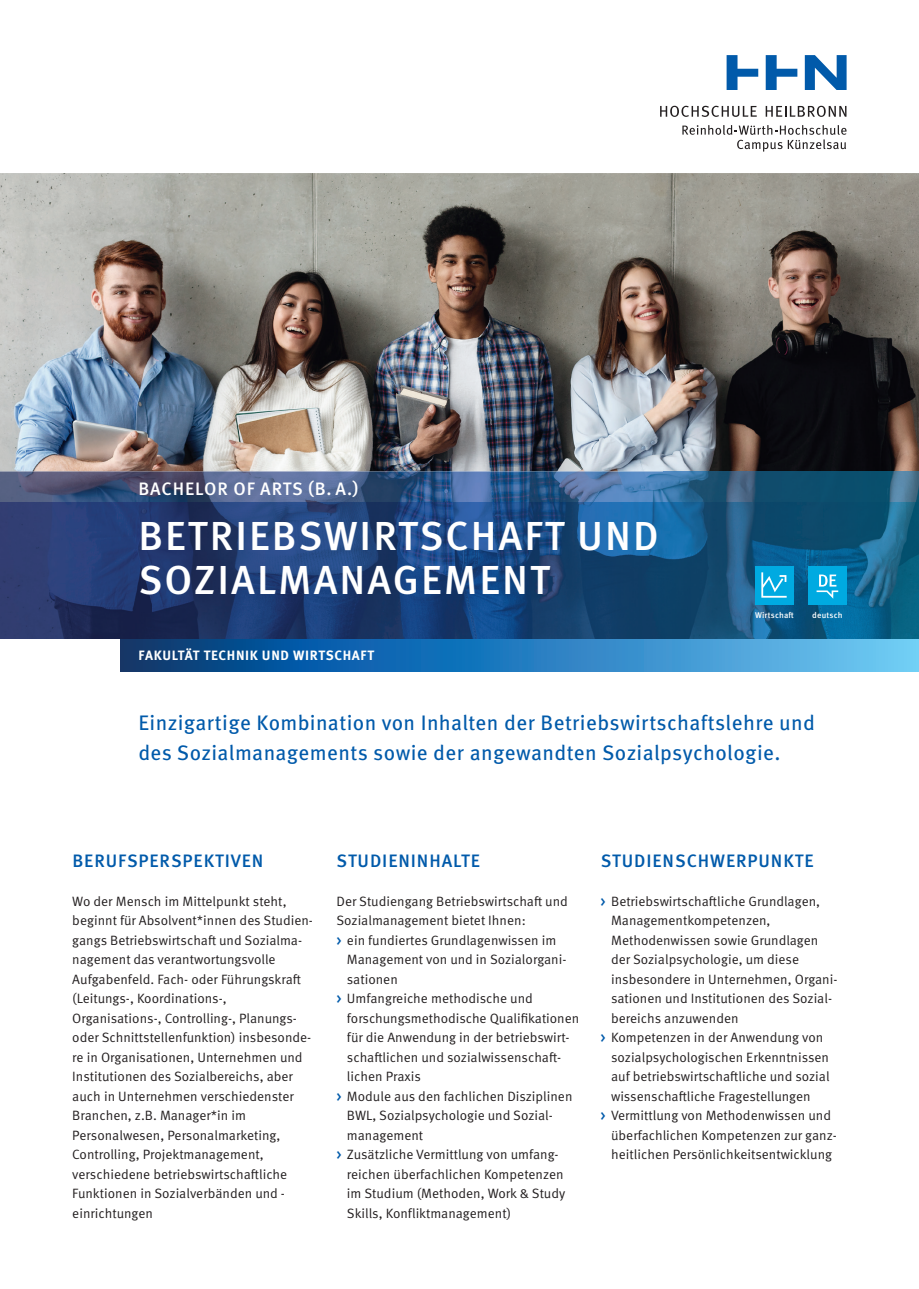
<style>
.page{position:relative;width:919px;height:1289px;background:#fff}
.page>*{position:absolute;margin:0;border:0;box-sizing:border-box;transform-origin:0 0}
.t1{font:500 40.5px/44.7px "Meta OT";letter-spacing:.05em;color:#fff}
.t2{font:21px/29.2px "Meta OT";letter-spacing:.02em;color:#015aaa}
.t3{font:500 18px "Meta OT";letter-spacing:.05em;color:#015aaa}
.t4{font:500 18px "Meta OT";letter-spacing:.045em;color:#fff}
.t5{font:13.5px/19.5px "Meta OT Norm";color:#231f20}
.t6{font:700 13.5px "Meta OT";letter-spacing:.05em;color:#fff}
.t7{font:500 8.4px "Meta OT";letter-spacing:.025em;color:#fff}
.s1{font-family:"Meta OT";font-weight:500;color:#015aaa}
</style>
<div class="page">
<img style="left:0;top:173px;width:918px;height:298px">
<svg style="left:660px;top:106px;width:96px;height:11px"></svg>
<svg style="left:765px;top:106px;width:81px;height:11px"></svg>
<svg style="left:726px;top:55px;width:120px;height:35px"></svg>
<svg style="left:682px;top:125px;width:164px;height:27px"></svg>
<img style="left:0;top:471px;width:663px;height:32px">
<img style="left:663px;top:471px;width:255px;height:32px">
<img style="left:0;top:503px;width:918px;height:136px">
<div style="left:808px;top:566px;width:38px;height:39px;background:#00aae1"></div>
<svg style="left:816px;top:574px;width:22px;height:24px"></svg>
<div style="left:755px;top:566px;width:38px;height:39px;background:#00aae1"></div>
<svg style="left:761px;top:572px;width:25px;height:25px"></svg>
<svg style="left:120px;top:639px;width:798px;height:32px;background:#2b7ebc"></svg>
<h3 class="t4" style="left:138px;top:477px;width:221px">BACHELOR OF ARTS (B. A.)</h3>
<h1 class="t1" style="left:138px;top:514px;width:521px">BETRIEBSWIRTSCHAFT UND<br>SOZIALMANAGEMENT</h1>
<p class="t6" style="left:138px;top:647px;width:237px">FAKULTÄT TECHNIK UND WIRTSCHAFT</p>
<p class="t7" style="left:755px;top:610px;width:40px">Wirtschaft</p>
<p class="t7" style="left:812px;top:610px;width:32px">deutsch</p>
<h2 class="t2" style="left:138px;top:708px;width:678px">Einzigartige Kombination von Inhalten der Betriebswirtschaftslehre und des Sozialmanagements sowie der angewandten Sozialpsychologie.</h2>
<h3 class="t3" style="left:72px;top:849px;width:192px">BERUFSPERSPEKTIVEN</h3>
<p class="t5" style="left:72px;top:891px;width:242px">Wo der Mensch im Mittelpunkt steht, beginnt für Absolvent*innen des Studien&shy;gangs Betriebswirtschaft und Sozialma&shy;nagement das verantwortungsvolle Aufgabenfeld. Fach- oder Führungskraft (Leitungs-, Koordinations-, Organisations-, Controlling-, Planungs&shy;oder Schnittstellenfunktion) insbesonde&shy;re in Organisationen, Unternehmen und Institutionen des Sozialbereichs, aber auch in Unternehmen verschiedenster Branchen, z.B. Manager*in im Personalwesen, Personalmarketing, Controlling, Projektmanagement, verschiedene betriebswirtschaftliche Funktionen in Sozialverbänden und - einrichtungen</p>
<h3 class="t3" style="left:336px;top:849px;width:145px">STUDIENINHALTE</h3>
<p class="t5" style="left:336px;top:891px;width:233px">Der Studiengang Betriebswirtschaft und</p>
<p class="t5" style="left:336px;top:910px;width:191px">Sozialmanagement bietet Ihnen:</p>
<p class="t5" style="left:336px;top:930px;width:221px"><span class="s1">&gt;</span> ein fundiertes Grundlagenwissen im</p>
<p class="t5" style="left:347px;top:949px;width:221px">Management von und in Sozialorgani-</p>
<p class="t5" style="left:347px;top:969px;width:52px">sationen</p>
<p class="t5" style="left:336px;top:988px;width:198px"><span class="s1">&gt;</span> Umfangreiche methodische und</p>
<p class="t5" style="left:347px;top:1008px;width:234px">forschungsmethodische Qualifikationen</p>
<p class="t5" style="left:347px;top:1027px;width:224px">für die Anwendung in der betriebswirt-</p>
<p class="t5" style="left:347px;top:1047px;width:216px">schaftlichen und sozialwissenschaft-</p>
<p class="t5" style="left:347px;top:1066px;width:75px">lichen Praxis</p>
<p class="t5" style="left:336px;top:1086px;width:237px"><span class="s1">&gt;</span> Module aus den fachlichen Disziplinen</p>
<p class="t5" style="left:347px;top:1105px;width:207px">BWL, Sozialpsychologie und Sozial-</p>
<p class="t5" style="left:347px;top:1125px;width:78px">management</p>
<p class="t5" style="left:336px;top:1144px;width:224px"><span class="s1">&gt;</span> Zusätzliche Vermittlung von umfang-</p>
<p class="t5" style="left:347px;top:1164px;width:218px">reichen überfachlichen Kompetenzen</p>
<p class="t5" style="left:347px;top:1183px;width:220px">im Studium (Methoden, Work &amp; Study</p>
<p class="t5" style="left:347px;top:1203px;width:166px">Skills, Konfliktmanagement)</p>
<h3 class="t3" style="left:600px;top:849px;width:214px">STUDIENSCHWERPUNKTE</h3>
<p class="t5" style="left:600px;top:891px;width:221px"><span class="s1">&gt;</span> Betriebswirtschaftliche Grundlagen,</p>
<p class="t5" style="left:611px;top:910px;width:161px">Managementkompetenzen,</p>
<p class="t5" style="left:611px;top:930px;width:209px">Methodenwissen sowie Grundlagen</p>
<p class="t5" style="left:611px;top:949px;width:189px">der Sozialpsychologie, um diese</p>
<p class="t5" style="left:611px;top:969px;width:228px">insbesondere in Unternehmen, Organi-</p>
<p class="t5" style="left:611px;top:988px;width:222px">sationen und Institutionen des Sozial-</p>
<p class="t5" style="left:611px;top:1008px;width:129px">bereichs anzuwenden</p>
<p class="t5" style="left:600px;top:1027px;width:224px"><span class="s1">&gt;</span> Kompetenzen in der Anwendung von</p>
<p class="t5" style="left:611px;top:1047px;width:219px">sozialpsychologischen Erkenntnissen</p>
<p class="t5" style="left:611px;top:1066px;width:220px">auf betriebswirtschaftliche und sozial</p>
<p class="t5" style="left:611px;top:1086px;width:201px">wissenschaftliche Fragestellungen</p>
<p class="t5" style="left:600px;top:1105px;width:232px"><span class="s1">&gt;</span> Vermittlung von Methodenwissen und</p>
<p class="t5" style="left:611px;top:1125px;width:227px">überfachlichen Kompetenzen zur ganz-</p>
<p class="t5" style="left:611px;top:1144px;width:222px">heitlichen Persönlichkeitsentwicklung</p>
</div>
